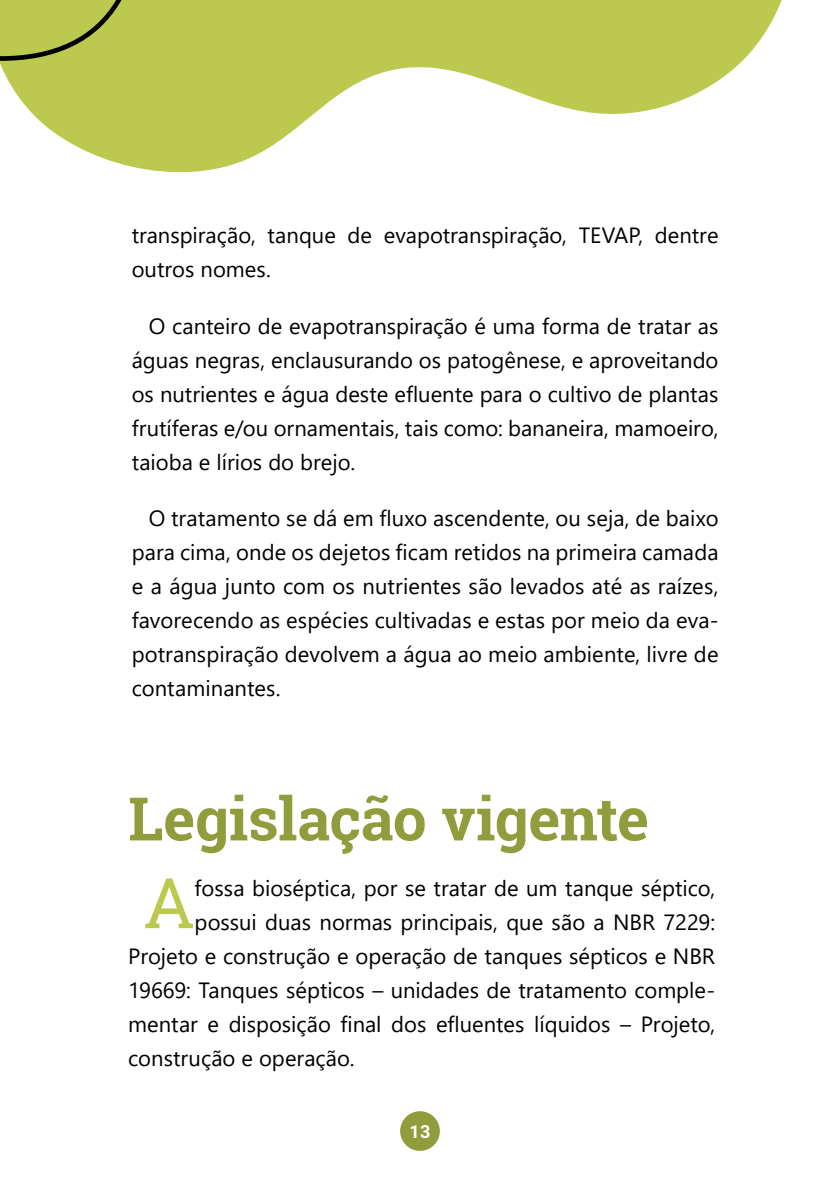
<style>
.page{position:relative;width:840px;height:1191px;background:#fff}
.page>*{position:absolute;margin:0;border:0;box-sizing:border-box;transform-origin:0 0}
.t1{font:69.8px "Roboto Slab";color:#bbc94e}
.t2{font:700 60px "Roboto Slab";letter-spacing:-.01em;color:#919d3d}
.t3{font:22px/34px "Segoe UI";color:#000;text-align:justify}
.t4{font:700 18px "Roboto";color:#fff}
</style>
<div class="page">
<div style="left:400px;top:1111px;width:39px;height:39px;background:#919d3d;border-radius:50%"></div>
<svg style="left:19px;top:0;width:763px;height:173px"></svg>
<svg style="left:0;top:0;width:476px;height:98px;background:#bdca5a"></svg>
<p class="t3" style="left:132px;top:216px;width:588px">transpiração, tanque de evapotranspiração, TEVAP, dentre outros nomes.</p>
<p class="t3" style="left:132px;top:307px;width:588px;text-indent:17px">O canteiro de evapotranspiração é uma forma de tratar as águas negras, enclausurando os patogênese, e aproveitando os nutrientes e água deste efluente para o cultivo de plantas frutíferas e/ou ornamentais, tais como: bananeira, mamoeiro, taioba e lírios do brejo.</p>
<p class="t3" style="left:132px;top:499px;width:588px;text-indent:17px">O tratamento se dá em fluxo ascendente, ou seja, de baixo para cima, onde os dejetos ficam retidos na primeira camada e a água junto com os nutrientes são levados até as raízes, favorecendo as espécies cultivadas e estas por meio da eva&shy;potranspiração devolvem a água ao meio ambiente, livre de contaminantes.</p>
<h2 class="t2" style="left:128px;top:777px;width:522px">Legislação vigente</h2>
<h1 class="t1" style="left:143px;top:855px;width:53px">A</h1>
<p class="t3" style="left:194px;top:869px;width:521px">fossa bioséptica, por se tratar de um tanque séptico,</p>
<p class="t3" style="left:194px;top:903px;width:521px">possui duas normas principais, que são a NBR 7229:</p>
<p class="t3" style="left:128px;top:937px;width:588px">Projeto e construção e operação de tanques sépticos e NBR</p>
<p class="t3" style="left:128px;top:971px;width:588px">19669: Tanques sépticos – unidades de tratamento comple-</p>
<p class="t3" style="left:128px;top:1005px;width:588px">mentar e disposição final dos efluentes líquidos – Projeto,</p>
<p class="t3" style="left:128px;top:1039px;width:228px">construção e operação.</p>
<p class="t4" style="left:409px;top:1118px;width:22px">13</p>
</div>
